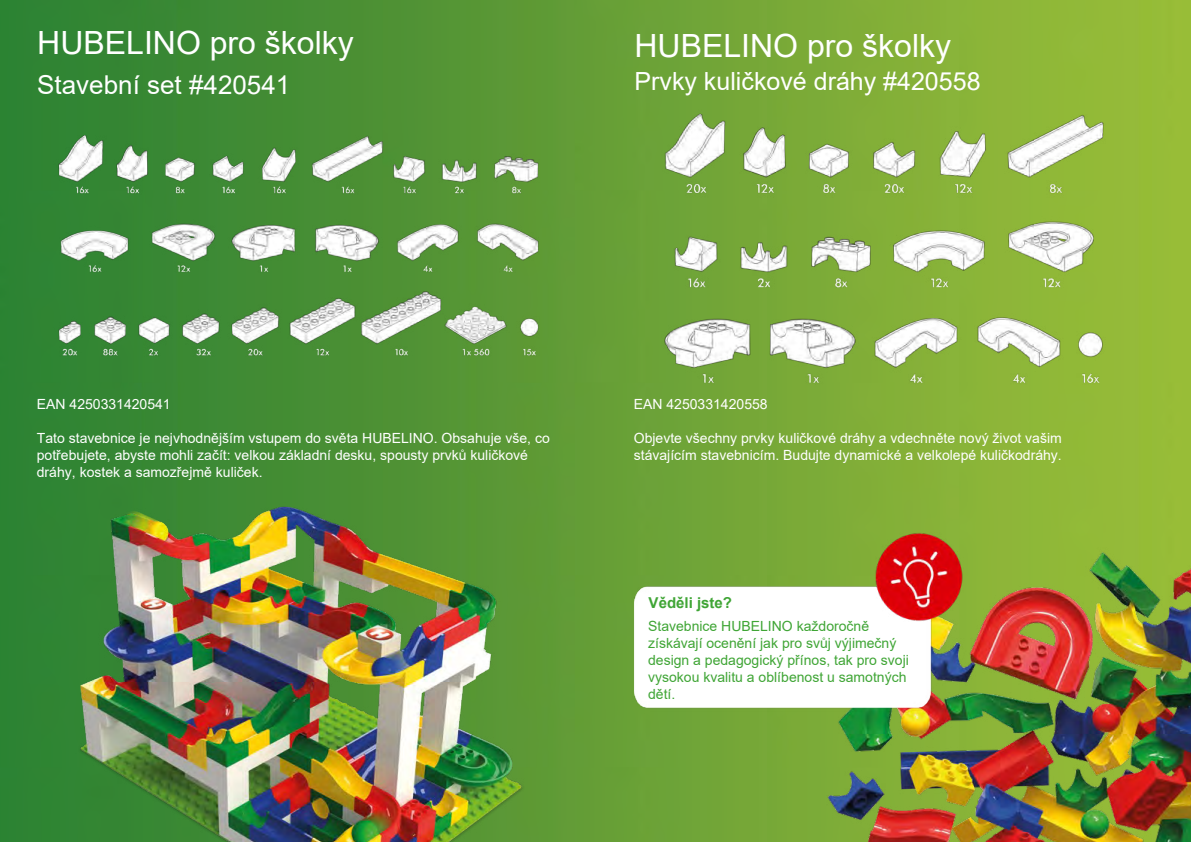
<style>
.page{position:relative;width:1191px;height:842px;background:#fff}
.page>*{position:absolute;margin:0;border:0;box-sizing:border-box;transform-origin:0 0}
.t1{font:32px "Arial";color:#fff}
.t2{font:26px "Arial";color:#fff}
.t3{font:25px "Arial";color:#fff}
.t4{font:700 15px "Arial";color:#3fa535}
.t5{font:14px/16.8px "Arial";color:#fff}
.t6{font:14px/16.8px "Arial";color:#3fa535}
</style>
<div class="page">
<img style="left:0;top:0;width:1191px;height:842px">
<img style="left:789px;top:542px;width:402px;height:300px">
<img style="left:42px;top:111px;width:513px;height:274px">
<img style="left:50px;top:491px;width:504px;height:351px">
<img style="left:619px;top:576px;width:340px;height:142px">
<img style="left:875px;top:533px;width:88px;height:88px">
<img style="left:649px;top:110px;width:468px;height:276px">
<h1 class="t1" style="left:37px;top:21px;width:318px">HUBELINO pro školky</h1>
<h2 class="t2" style="left:37px;top:67px;width:254px">Stavební set #420541</h2>
<h1 class="t1" style="left:634px;top:24px;width:318px">HUBELINO pro školky</h1>
<h3 class="t3" style="left:634px;top:64px;width:347px">Prvky kuličkové dráhy #420558</h3>
<p class="t5" style="left:37px;top:396px;width:135px">EAN 4250331420541</p>
<p class="t5" style="left:37px;top:430px;width:514px">Tato stavebnice je nejvhodnějším vstupem do světa HUBELINO. Obsahuje vše, co potřebujete, abyste mohli začít: velkou základní desku, spousty prvků kuličkové dráhy, kostek a samozřejmě kuliček.</p>
<p class="t5" style="left:634px;top:396px;width:135px">EAN 4250331420558</p>
<p class="t5" style="left:634px;top:430px;width:429px">Objevte všechny prvky kuličkové dráhy a vdechněte nový život vašim stávajícím stavebnicím. Budujte dynamické a velkolepé kuličkodráhy.</p>
<p class="t4" style="left:648px;top:592px;width:85px">Věděli jste?</p>
<p class="t6" style="left:648px;top:618px;width:262px">Stavebnice HUBELINO každoročně získávají ocenění jak pro svůj výjimečný design a pedagogický přínos, tak pro svoji vysokou kvalitu a oblíbenost u samotných dětí.</p>
</div>
